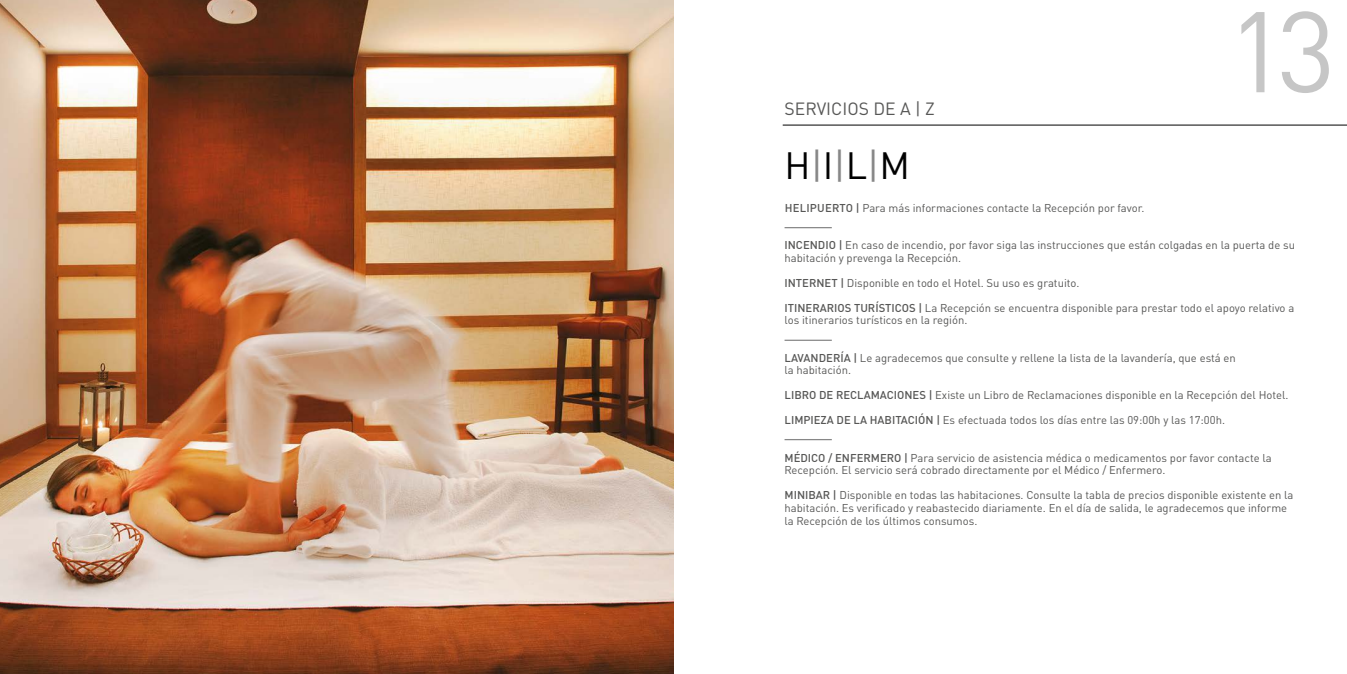
<style>
.page{position:relative;width:1347px;height:674px;background:#fff}
.page>*{position:absolute;margin:0;border:0;box-sizing:border-box;transform-origin:0 0}
.t1{font:112.5px "DIN Pro";color:#c6c6c6}
.t2{font:37.5px "DIN Pro";color:#000}
.t3{font:17.5px "DIN Pro";color:#575756}
.t4{font:11.25px/12.5px "DIN Pro";color:#575756}
.s1{color:#878787}
.s2{font-weight:500}
</style>
<div class="page">
<hr style="left:782px;top:125px;width:564px;height:1px;background:#000">
<hr style="left:784px;top:339px;width:47px;height:2px;background:#878787">
<img style="left:0;top:0;width:673px;height:673px">
<hr style="left:784px;top:438px;width:47px;height:2px;background:#878787">
<hr style="left:784px;top:227px;width:47px;height:1px;background:#878787">
<h3 class="t3" style="left:784px;top:95px;width:152px">SERVICIOS DE A | Z</h3>
<h2 class="t2" style="left:784px;top:136px;width:127px">H<span class="s1">|</span>I<span class="s1">|</span>L<span class="s1">|</span>M</h2>
<h1 class="t1" style="left:1227px;top:-37px;width:110px">13</h1>
<p class="t4" style="left:784px;top:200px;width:361px"><span class="s2">HELIPUERTO |</span> Para más informaciones contacte la Recepción por favor.</p>
<p class="t4" style="left:784px;top:238px;width:512px"><span class="s2">INCENDIO |</span> En caso de incendio, por favor siga las instrucciones que están colgadas en la puerta de su habitación y prevenga la Recepción.</p>
<p class="t4" style="left:784px;top:275px;width:296px"><span class="s2">INTERNET |</span> Disponible en todo el Hotel. Su uso es gratuito.</p>
<p class="t4" style="left:784px;top:300px;width:511px"><span class="s2">ITINERARIOS TURÍSTICOS |</span> La Recepción se encuentra disponible para prestar todo el apoyo relativo a los itinerarios turísticos en la región.</p>
<p class="t4" style="left:784px;top:350px;width:453px"><span class="s2">LAVANDERÍA |</span> Le agradecemos que consulte y rellene la lista de la lavandería, que está en la habitación.</p>
<p class="t4" style="left:784px;top:388px;width:505px"><span class="s2">LIBRO DE RECLAMACIONES |</span> Existe un Libro de Reclamaciones disponible en la Recepción del Hotel.</p>
<p class="t4" style="left:784px;top:413px;width:442px"><span class="s2">LIMPIEZA DE LA HABITACIÓN |</span> Es efectuada todos los días entre las 09:00h y las 17:00h.</p>
<p class="t4" style="left:784px;top:450px;width:489px"><span class="s2">MÉDICO / ENFERMERO |</span> Para servicio de asistencia médica o medicamentos por favor contacte la<br>Recepción. El servicio será cobrado directamente por el Médico / Enfermero.</p>
<p class="t4" style="left:784px;top:488px;width:510px"><span class="s2">MINIBAR |</span> Disponible en todas las habitaciones. Consulte la tabla de precios disponible existente en la habitación. Es verificado y reabastecido diariamente. En el día de salida, le agradecemos que informe la Recepción de los últimos consumos.</p>
</div>
